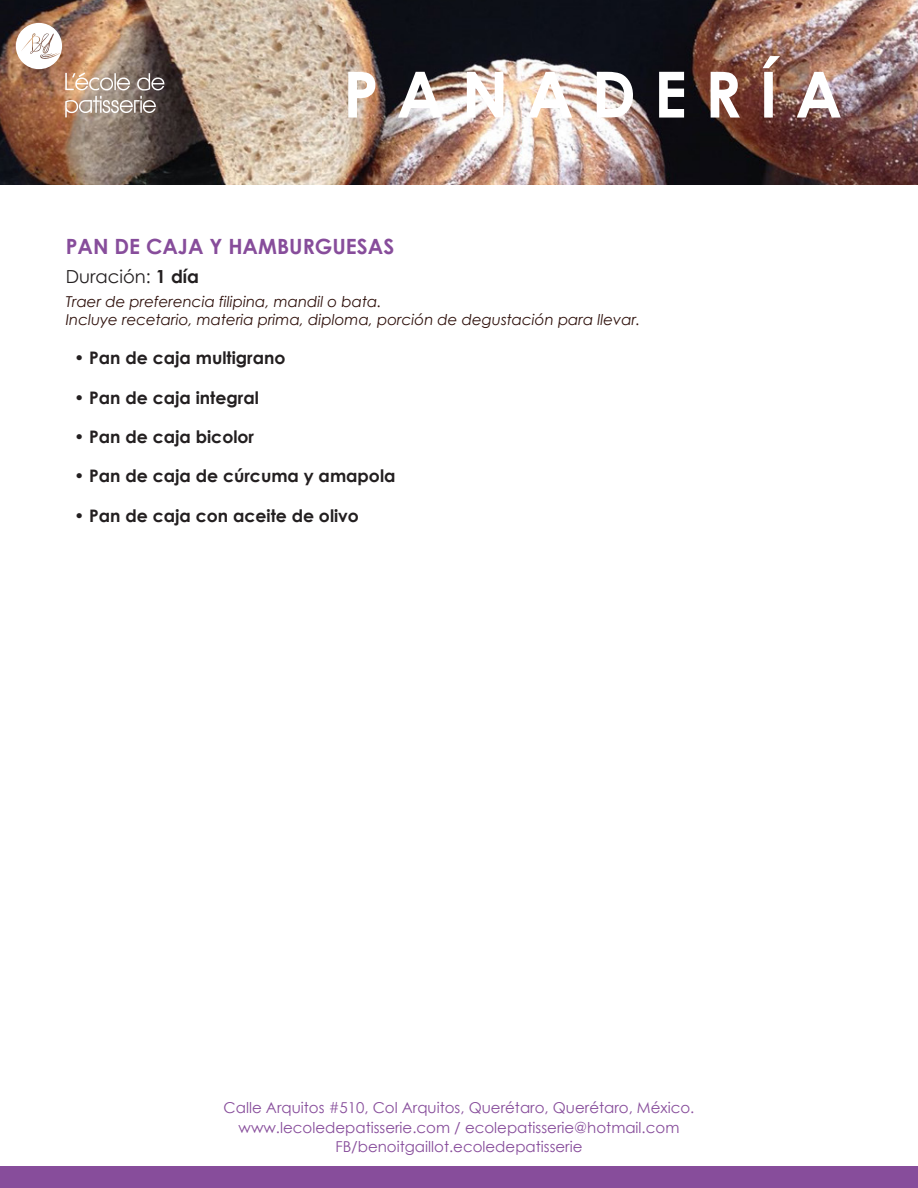
<style>
.page{position:relative;width:918px;height:1188px;background:#fff}
.page>*{position:absolute;margin:0;border:0;box-sizing:border-box;transform-origin:0 0}
.t1{font:700 63.75px "Century Gothic";letter-spacing:.28em;color:#fff}
.t2{font:700 21px "Century Gothic";color:#874d9b}
.t3{font:18px "Century Gothic";color:#231f20}
.t4{font:700 17.25px "Century Gothic";color:#231f20}
.t5{font:15px/19.5px "Century Gothic";color:#874d9b;text-align:center}
.t6{font:italic 15px/18px "Century Gothic";color:#2e100b}
.s1{font-weight:700}
</style>
<div class="page">
<img style="left:0;top:0;width:918px;height:184px">
<div style="left:0;top:1167px;width:918px;height:21px;background:#874d9b"></div>
<img style="left:16px;top:23px;width:148px;height:94px">
<h1 class="t1" style="left:343px;top:54px;width:501px">PANADERÍA</h1>
<h2 class="t2" style="left:66px;top:234px;width:330px">PAN DE CAJA Y HAMBURGUESAS</h2>
<p class="t3" style="left:66px;top:265px;width:135px">Duración: <span class="s1">1 día</span></p>
<p class="t6" style="left:66px;top:293px;width:576px">Traer de preferencia filipina, mandil o bata.<br>Incluye recetario, materia prima, diploma, porción de degustación para llevar.</p>
<p class="t4" style="left:74px;top:347px;width:213px">• Pan de caja multigrano</p>
<p class="t4" style="left:74px;top:386px;width:186px">• Pan de caja integral</p>
<p class="t4" style="left:74px;top:426px;width:182px">• Pan de caja bicolor</p>
<p class="t4" style="left:74px;top:465px;width:323px">• Pan de caja de cúrcuma y amapola</p>
<p class="t4" style="left:74px;top:504px;width:286px">• Pan de caja con aceite de olivo</p>
<p class="t5" style="left:224px;top:1098px;width:472px">Calle Arquitos #510, Col Arquitos, Querétaro, Querétaro, México. www.lecoledepatisserie.com / ecolepatisserie@hotmail.com<br>FB/benoitgaillot.ecoledepatisserie</p>
</div>
